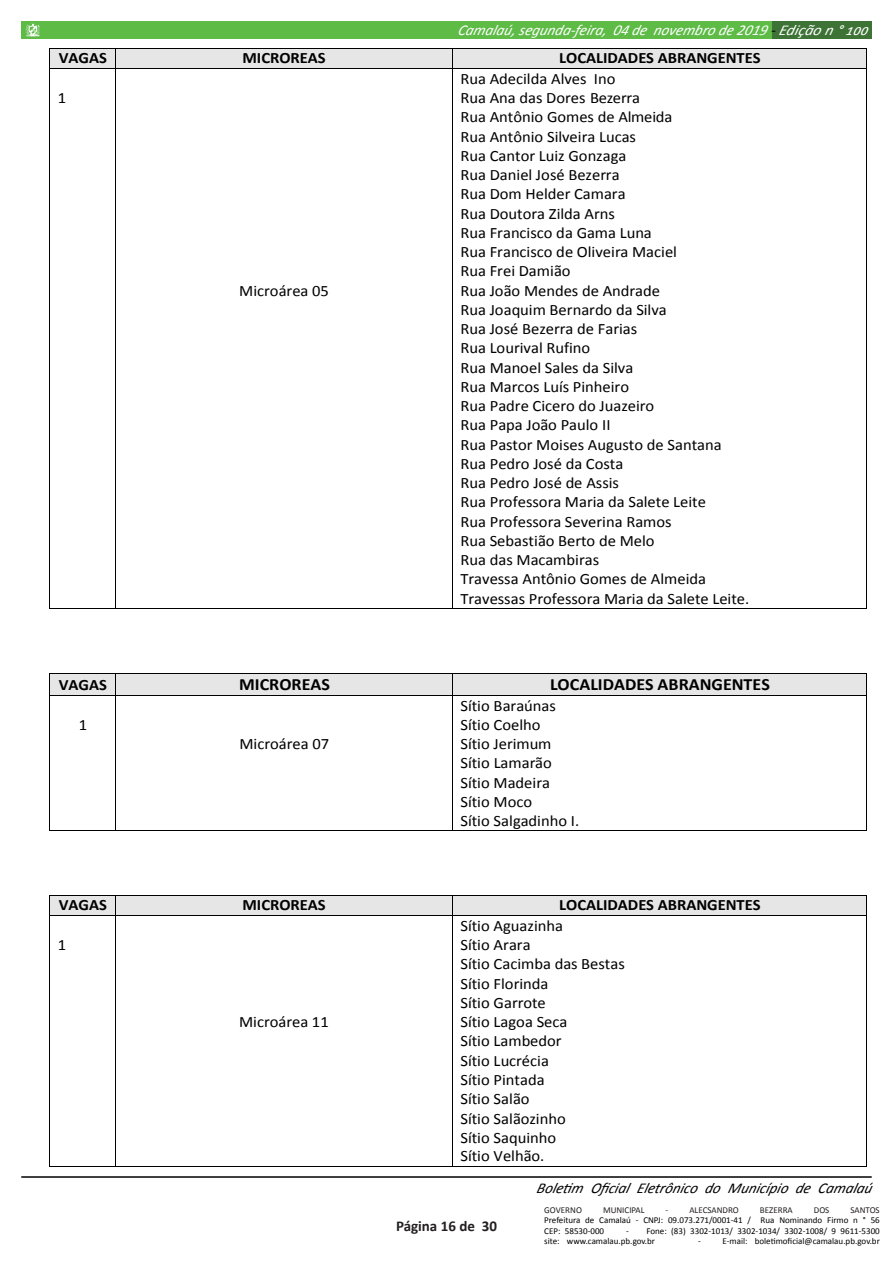
<style>
.page{position:relative;width:893px;height:1263px;background:#fff}
.page>*{position:absolute;margin:0;border:0;box-sizing:border-box;transform-origin:0 0}
.t1{font:700 17.25px "Calibri";color:#000;scale:1.05 1}
.t2{font:15.75px/19.2px "Calibri";color:#000;scale:1.05 1}
.t3{font:700 15.75px "Calibri";color:#000;scale:1.05 1}
.t4{font:italic 15px "Calibri";color:#fff}
.t5{font:italic 15px "Calibri";color:#000}
.t6{font:700 15px "Calibri";color:#231f20}
.t7{font:9px/10.5px "Calibri";color:#000}
.t8{font:9px "Calibri";color:#231f20}
.s1{color:#000}
</style>
<div class="page">
<div style="left:772px;top:21px;width:100px;height:17px;background:#3e7336"></div>
<div style="left:21px;top:21px;width:751px;height:17px;background:#5dbb46"></div>
<hr style="left:21px;top:1176px;width:851px;height:2px;background:#000">
<svg style="left:26px;top:23px;width:14px;height:14px"></svg>
<div style="left:50px;top:49px;width:65px;height:19px;background:#e7e6e6"></div>
<div style="left:116px;top:49px;width:336px;height:19px;background:#e7e6e6"></div>
<div style="left:452px;top:49px;width:415px;height:19px;background:#e7e6e6"></div>
<hr style="left:50px;top:48px;width:66px;height:1px;background:#000">
<hr style="left:116px;top:48px;width:336px;height:1px;background:#000">
<hr style="left:452px;top:48px;width:415px;height:1px;background:#000">
<svg style="left:49px;top:48px;width:1px;height:21px"></svg>
<hr style="left:50px;top:68px;width:66px;height:1px;background:#000">
<hr style="left:116px;top:68px;width:336px;height:1px;background:#000">
<svg style="left:452px;top:49px;width:1px;height:19px"></svg>
<hr style="left:452px;top:68px;width:415px;height:1px;background:#000">
<hr style="left:49px;top:69px;width:1px;height:539px;background:#000">
<hr style="left:50px;top:608px;width:66px;height:1px;background:#000">
<hr style="left:116px;top:69px;width:1px;height:539px;background:#000">
<hr style="left:116px;top:608px;width:336px;height:1px;background:#000">
<hr style="left:452px;top:69px;width:1px;height:539px;background:#000">
<hr style="left:452px;top:608px;width:415px;height:1px;background:#000">
<hr style="left:867px;top:69px;width:1px;height:539px;background:#000">
<div style="left:50px;top:674px;width:65px;height:21px;background:#e7e6e6"></div>
<div style="left:116px;top:674px;width:336px;height:21px;background:#e7e6e6"></div>
<div style="left:452px;top:674px;width:415px;height:21px;background:#e7e6e6"></div>
<hr style="left:50px;top:673px;width:66px;height:1px;background:#000">
<hr style="left:116px;top:673px;width:336px;height:1px;background:#000">
<hr style="left:452px;top:673px;width:415px;height:1px;background:#000">
<svg style="left:49px;top:673px;width:1px;height:23px"></svg>
<hr style="left:50px;top:695px;width:66px;height:1px;background:#000">
<hr style="left:116px;top:695px;width:336px;height:1px;background:#000">
<svg style="left:452px;top:674px;width:1px;height:21px"></svg>
<hr style="left:452px;top:695px;width:415px;height:1px;background:#000">
<hr style="left:49px;top:696px;width:1px;height:134px;background:#000">
<hr style="left:50px;top:830px;width:66px;height:1px;background:#000">
<hr style="left:116px;top:696px;width:1px;height:134px;background:#000">
<hr style="left:116px;top:830px;width:336px;height:1px;background:#000">
<hr style="left:452px;top:696px;width:1px;height:134px;background:#000">
<hr style="left:452px;top:830px;width:415px;height:1px;background:#000">
<hr style="left:867px;top:696px;width:1px;height:134px;background:#000">
<div style="left:50px;top:896px;width:65px;height:19px;background:#e7e6e6"></div>
<div style="left:116px;top:896px;width:336px;height:19px;background:#e7e6e6"></div>
<div style="left:452px;top:896px;width:415px;height:19px;background:#e7e6e6"></div>
<hr style="left:50px;top:895px;width:66px;height:1px;background:#000">
<hr style="left:116px;top:895px;width:336px;height:1px;background:#000">
<hr style="left:452px;top:895px;width:415px;height:1px;background:#000">
<svg style="left:49px;top:895px;width:1px;height:21px"></svg>
<hr style="left:50px;top:915px;width:66px;height:1px;background:#000">
<hr style="left:116px;top:915px;width:336px;height:1px;background:#000">
<svg style="left:452px;top:896px;width:1px;height:19px"></svg>
<hr style="left:452px;top:915px;width:415px;height:1px;background:#000">
<hr style="left:49px;top:916px;width:1px;height:250px;background:#000">
<hr style="left:50px;top:1166px;width:66px;height:1px;background:#000">
<hr style="left:116px;top:916px;width:1px;height:250px;background:#000">
<hr style="left:116px;top:1166px;width:336px;height:1px;background:#000">
<hr style="left:452px;top:916px;width:1px;height:250px;background:#000">
<hr style="left:452px;top:1166px;width:415px;height:1px;background:#000">
<hr style="left:867px;top:916px;width:1px;height:250px;background:#000">
<p class="t4" style="left:457px;top:19px;width:416px">Camalaú, segunda-feira, 04de novembrode2019<span class="s1">-</span>Ediçãon°100</p>
<p class="t3" style="left:59px;top:48px;width:47px">VAGAS</p>
<p class="t3" style="left:242px;top:48px;width:81px">MICROREAS</p>
<p class="t3" style="left:559px;top:48px;width:193px">LOCALIDADES ABRANGENTES</p>
<p class="t2" style="left:58px;top:88px;width:9px">1</p>
<p class="t2" style="left:460px;top:69px;width:277px">Rua Adecilda Alves Ino<br>Rua Ana das Dores Bezerra<br>Rua Antônio Gomes de Almeida<br>Rua Antônio Silveira Lucas<br>Rua Cantor Luiz Gonzaga<br>Rua Daniel José Bezerra<br>Rua Dom Helder Camara<br>Rua Doutora Zilda Arns<br>Rua Francisco da Gama Luna<br>Rua Francisco de Oliveira Maciel<br>Rua Frei Damião<br>Rua João Mendes de Andrade<br>Rua Joaquim Bernardo da Silva<br>Rua José Bezerra de Farias<br>Rua Lourival Rufino<br>Rua Manoel Sales da Silva<br>Rua Marcos Luís Pinheiro<br>Rua Padre Cicero do Juazeiro<br>Rua Papa João Paulo II<br>Rua Pastor Moises Augusto de Santana<br>Rua Pedro José da Costa<br>Rua Pedro José de Assis<br>Rua Professora Maria da Salete Leite<br>Rua Professora Severina Ramos<br>Rua Sebastião Berto de Melo<br>Rua das Macambiras<br>Travessa Antônio Gomes de Almeida<br>Travessas Professora Maria da Salete Leite.</p>
<p class="t2" style="left:239px;top:281px;width:87px">Microárea 05</p>
<p class="t3" style="left:59px;top:674px;width:47px">VAGAS</p>
<p class="t1" style="left:239px;top:673px;width:88px">MICROREAS</p>
<p class="t1" style="left:550px;top:673px;width:211px">LOCALIDADES ABRANGENTES</p>
<p class="t2" style="left:79px;top:715px;width:9px">1</p>
<p class="t2" style="left:239px;top:734px;width:87px">Microárea 07</p>
<p class="t2" style="left:460px;top:696px;width:115px">Sítio Baraúnas<br>Sítio Coelho<br>Sítio Jerimum<br>Sítio Lamarão<br>Sítio Madeira<br>Sítio Moco<br>Sítio Salgadinho I.</p>
<p class="t3" style="left:59px;top:895px;width:47px">VAGAS</p>
<p class="t3" style="left:242px;top:895px;width:81px">MICROREAS</p>
<p class="t3" style="left:559px;top:895px;width:193px">LOCALIDADES ABRANGENTES</p>
<p class="t2" style="left:58px;top:935px;width:9px">1</p>
<p class="t2" style="left:460px;top:916px;width:158px">Sítio Aguazinha<br>Sítio Arara<br>Sítio Cacimba das Bestas<br>Sítio Florinda<br>Sítio Garrote<br>Sítio Lagoa Seca<br>Sítio Lambedor<br>Sítio Lucrécia<br>Sítio Pintada<br>Sítio Salão<br>Sítio Salãozinho<br>Sítio Saquinho<br>Sítio Velhão.</p>
<p class="t2" style="left:239px;top:1013px;width:87px">Microárea 11</p>
<p class="t6" style="left:396px;top:1216px;width:102px">Página 16 de 30</p>
<p class="t5" style="left:536px;top:1178px;width:342px">Boletim Oficial Eletrônico do Município de Camalaú</p>
<p class="t8" style="left:544px;top:1204px;width:39px">GOVERNO</p>
<p class="t8" style="left:603px;top:1204px;width:43px">MUNICIPAL</p>
<p class="t8" style="left:666px;top:1204px;width:75px">- ALECSANDRO</p>
<p class="t8" style="left:760px;top:1204px;width:34px">BEZERRA</p>
<p class="t8" style="left:814px;top:1204px;width:17px">DOS</p>
<p class="t8" style="left:850px;top:1204px;width:31px">SANTOS</p>
<p class="t7" style="left:544px;top:1215px;width:337px">Prefeitura de Camalaú - CNPJ: 09.073.271/0001-41 / Rua Nominando Firmo n ° 56<br>CEP: 58530-000</p>
<p class="t7" style="left:544px;top:1225px;width:337px;text-indent:82px">- Fone: (83) 3302-1013/ 3302-1034/ 3302-1008/ 9 9611-5300 site: www.camalau.pb.gov.br</p>
<p class="t7" style="left:698px;top:1236px;width:183px">- E-mail: boletimoficial@camalau.pb.gov.br</p>
</div>
